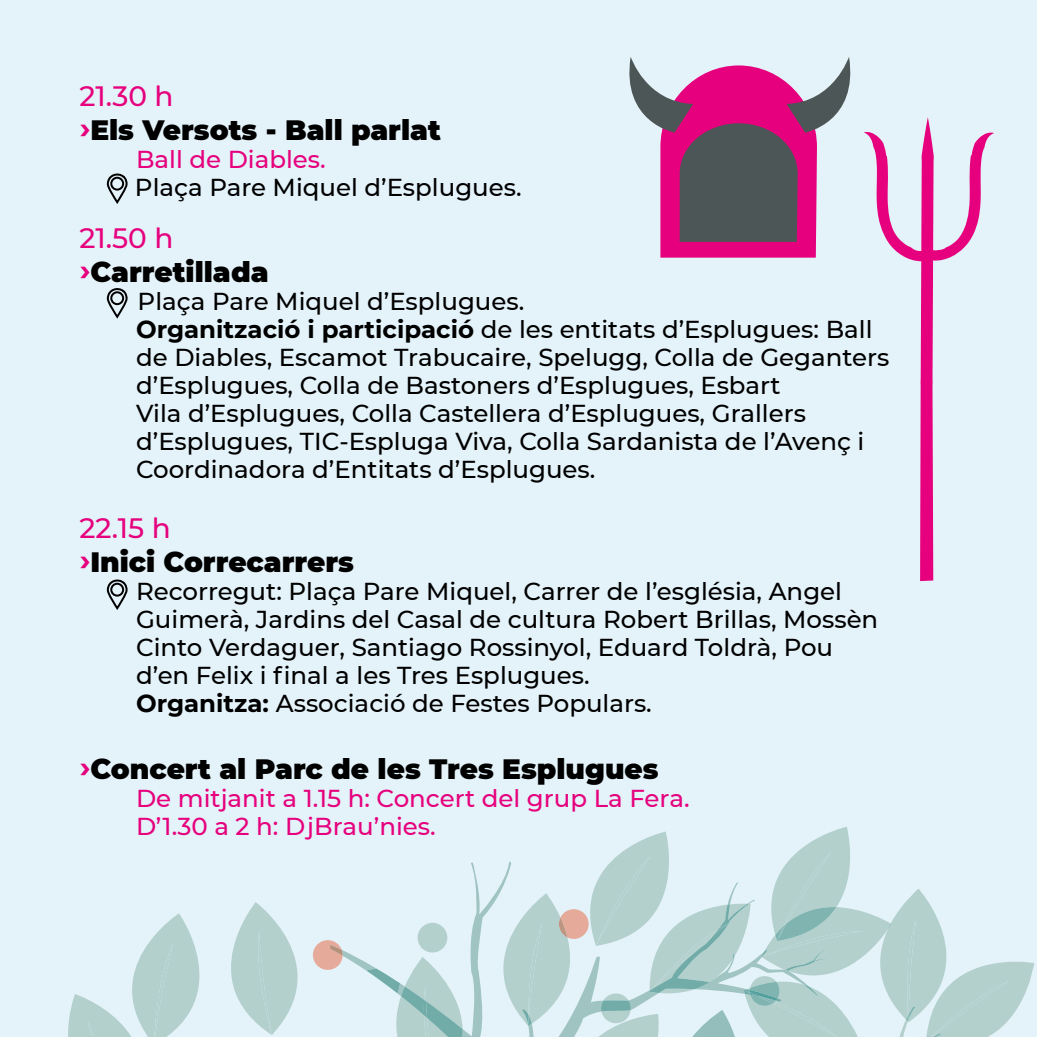
<style>
.page{position:relative;width:1037px;height:1037px;background:#e4f3fa}
.page>*{position:absolute;margin:0;border:0;box-sizing:border-box;transform-origin:0 0}
.t1{font:900 28px "Montserrat";color:#000}
.t2{font:500 28px "Montserrat";color:#e6007d}
.t3{font:500 24.4px/28px "Montserrat";color:#000}
.t4{font:500 24.4px "Montserrat";color:#e6007d}
.s1{font-family:"Museo Sans Cyrl 900";font-weight:400;color:#e6007d}
.s2{font-weight:700}
</style>
<div class="page">
<svg style="left:68px;top:902px;width:275px;height:135px"></svg>
<svg style="left:366px;top:827px;width:668px;height:210px"></svg>
<svg style="left:629px;top:57px;width:222px;height:201px"></svg>
<svg style="left:864px;top:117px;width:130px;height:464px"></svg>
<svg style="left:106px;top:173px;width:22px;height:31px"></svg>
<svg style="left:106px;top:288px;width:22px;height:31px"></svg>
<svg style="left:106px;top:579px;width:22px;height:31px"></svg>
<p class="t2" style="left:79px;top:77px;width:96px">21.30 h</p>
<p class="t1" style="left:79px;top:109px;width:363px"><span class="s1">›</span>Els Versots - Ball parlat</p>
<p class="t4" style="left:136px;top:142px;width:191px">Ball de Diables.</p>
<p class="t3" style="left:135px;top:172px;width:388px">Plaça Pare Miquel d’Esplugues.</p>
<p class="t2" style="left:79px;top:219px;width:96px">21.50 h</p>
<p class="t1" style="left:79px;top:251px;width:191px"><span class="s1">›</span>Carretillada</p>
<p class="t3" style="left:138px;top:286px;width:388px">Plaça Pare Miquel d’Esplugues.</p>
<p class="t3" style="left:136px;top:314px;width:755px"><span class="s2">Organització i participació</span> de les entitats d’Esplugues: Ball de Diables, Escamot Trabucaire, Spelugg, Colla de Geganters d’Esplugues, Colla de Bastoners d’Esplugues, Esbart<br>Vila d’Esplugues, Colla Castellera d’Esplugues, Grallers d’Esplugues, TIC-Espluga Viva, Colla Sardanista de l’Avenç i Coordinadora d’Entitats d’Esplugues.</p>
<p class="t2" style="left:79px;top:509px;width:93px">22.15 h</p>
<p class="t1" style="left:79px;top:541px;width:276px"><span class="s1">›</span>Inici Correcarrers</p>
<p class="t3" style="left:136px;top:576px;width:744px">Recorregut: Plaça Pare Miquel, Carrer de l’església, Angel Guimerà, Jardins del Casal de cultura Robert Brillas, Mossèn Cinto Verdaguer, Santiago Rossinyol, Eduard Toldrà, Pou d’en Felix i final a les Tres Esplugues.</p>
<p class="t3" style="left:136px;top:688px;width:517px"><span class="s2">Organitza:</span> Associació de Festes Populars.</p>
<p class="t1" style="left:79px;top:748px;width:581px"><span class="s1">›</span>Concert al Parc de les Tres Esplugues</p>
<p class="t4" style="left:136px;top:781px;width:555px">De mitjanit a 1.15 h: Concert del grup La Fera.</p>
<p class="t4" style="left:136px;top:809px;width:301px">D’1.30 a 2 h: DjBrau’nies.</p>
</div>
